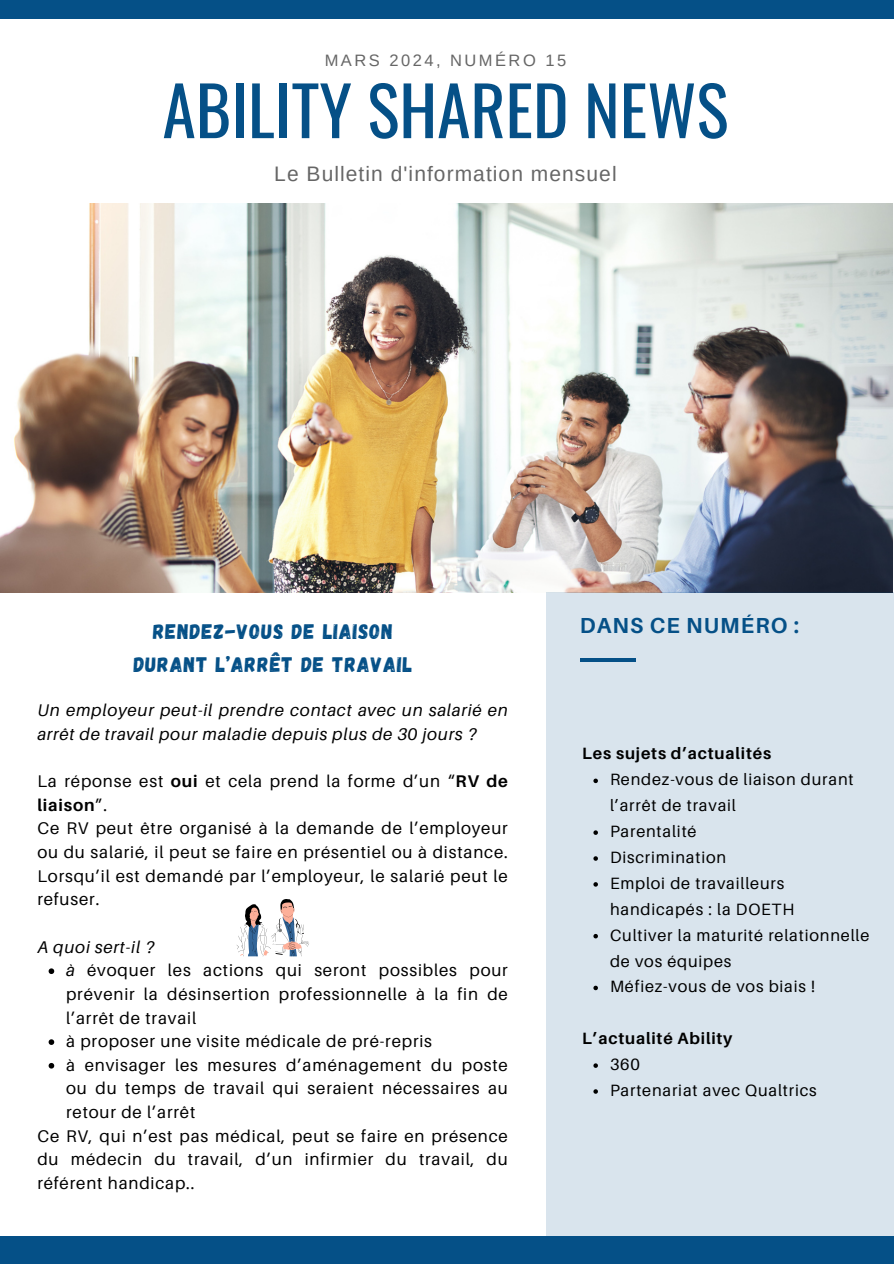
<style>
.page{position:relative;width:894px;height:1264px;background:#fff}
.page>*{position:absolute;margin:0;border:0;box-sizing:border-box;transform-origin:0 0}
.t1{font:67.5px "Oswald";color:#055087}
.t2{font:700 21.75px "Aileron";letter-spacing:.05em;color:#055087}
.t3{font:21px/32.7px "Gagalin";letter-spacing:.05em;color:#055087;text-align:center}
.t4{font:21px "Arimo";letter-spacing:.05em;color:#666}
.t5{font:16.95px/23.7px "Aileron";letter-spacing:.05em;color:#000;text-align:justify}
.t6{font:italic 16.95px/23.7px "Aileron";letter-spacing:.05em;color:#000}
.t7{font:16.5px "Arimo";letter-spacing:.15em;color:#666}
.t8{font:16.35px/25.8px "Aileron";letter-spacing:.05em;color:#000}
.t9{font:700 16.35px "Aileron";letter-spacing:.05em;color:#000}
.s1{font-weight:700}
.s2{font-style:italic}
</style>
<div class="page">
<div style="left:0;top:0;width:893px;height:19px;background:#055087"></div>
<img style="left:0;top:204px;width:892px;height:388px">
<div style="left:546px;top:592px;width:347px;height:662px;background:#d9e4ed"></div>
<hr style="left:579px;top:658px;width:56px;height:3px;background:#055087">
<div style="left:0;top:1236px;width:893px;height:27px;background:#055087"></div>
<svg style="left:49px;top:968px;width:5px;height:6px"></svg>
<svg style="left:49px;top:1039px;width:5px;height:5px"></svg>
<svg style="left:49px;top:1063px;width:5px;height:5px"></svg>
<svg style="left:236px;top:899px;width:73px;height:57px"></svg>
<svg style="left:593px;top:778px;width:4px;height:5px"></svg>
<svg style="left:593px;top:830px;width:4px;height:4px"></svg>
<svg style="left:593px;top:856px;width:4px;height:4px"></svg>
<svg style="left:593px;top:882px;width:4px;height:4px"></svg>
<svg style="left:593px;top:933px;width:4px;height:5px"></svg>
<svg style="left:593px;top:985px;width:4px;height:5px"></svg>
<svg style="left:593px;top:1063px;width:4px;height:4px"></svg>
<svg style="left:593px;top:1089px;width:4px;height:4px"></svg>
<h5 class="t7" style="left:324px;top:51px;width:243px">MARS 2024, NUMÉRO 15</h5>
<p class="t1" style="left:162px;top:58px;width:567px">ABILITY SHARED NEWS</p>
<p class="t4" style="left:274px;top:162px;width:344px">Le Bulletin d'information mensuel</p>
<p class="t3" style="left:134px;top:614px;width:280px">RENDEZ-VOUS DE LIAISON<br>DURANT L’ARRÊT DE TRAVAIL</p>
<h3 class="t6" style="left:37px;top:698px;width:472px">Un employeur peut-il prendre contact avec un salarié en arrêt de travail pour maladie depuis plus de 30 jours ?</h3>
<p class="t5" style="left:37px;top:769px;width:472px">La réponse est <span class="s1">oui</span> et cela prend la forme d’un “<span class="s1">RV de liaison</span>”.</p>
<h2 class="t5" style="left:37px;top:816px;width:472px">Ce RV peut être organisé à la demande de l’employeur ou du salarié, il peut se faire en présentiel ou à distance.<br>Lorsqu’il est demandé par l’employeur, le salarié peut le refuser.</h2>
<h5 class="t6" style="left:37px;top:934px;width:119px">A quoi sert-il ?</h5>
<p class="t5" style="left:66px;top:958px;width:443px"><span class="s2">à</span> évoquer les actions qui seront possibles pour prévenir la désinsertion professionnelle à la fin de l’arrêt de travail</p>
<p class="t5" style="left:66px;top:1029px;width:367px">à proposer une visite médicale de pré-repris</p>
<p class="t5" style="left:66px;top:1052px;width:443px">à envisager les mesures d’aménagement du poste ou du temps de travail qui seraient nécessaires au retour de l’arrêt</p>
<p class="t5" style="left:37px;top:1123px;width:472px">Ce RV, qui n’est pas médical, peut se faire en présence du médecin du travail, d’un infirmier du travail, du référent handicap..</p>
<h1 class="t2" style="left:579px;top:611px;width:221px">DANS CE NUMÉRO :</h1>
<p class="t9" style="left:582px;top:743px;width:190px">Les sujets d’actualités</p>
<p class="t8" style="left:609px;top:766px;width:245px">Rendez-vous de liaison durant l’arrêt de travail</p>
<h3 class="t8" style="left:609px;top:818px;width:88px">Parentalité</h3>
<p class="t8" style="left:609px;top:844px;width:118px">Discrimination</p>
<p class="t8" style="left:609px;top:870px;width:186px">Emploi de travailleurs handicapés : la DOETH</p>
<p class="t8" style="left:609px;top:921px;width:261px">Cultiver la maturité relationnelle de vos équipes</p>
<p class="t8" style="left:609px;top:973px;width:206px">Méfiez-vous de vos biais !</p>
<p class="t9" style="left:582px;top:1028px;width:152px">L’actualité Ability</p>
<p class="t8" style="left:609px;top:1051px;width:32px">360</p>
<p class="t8" style="left:609px;top:1077px;width:208px">Partenariat avec Qualtrics</p>
</div>
